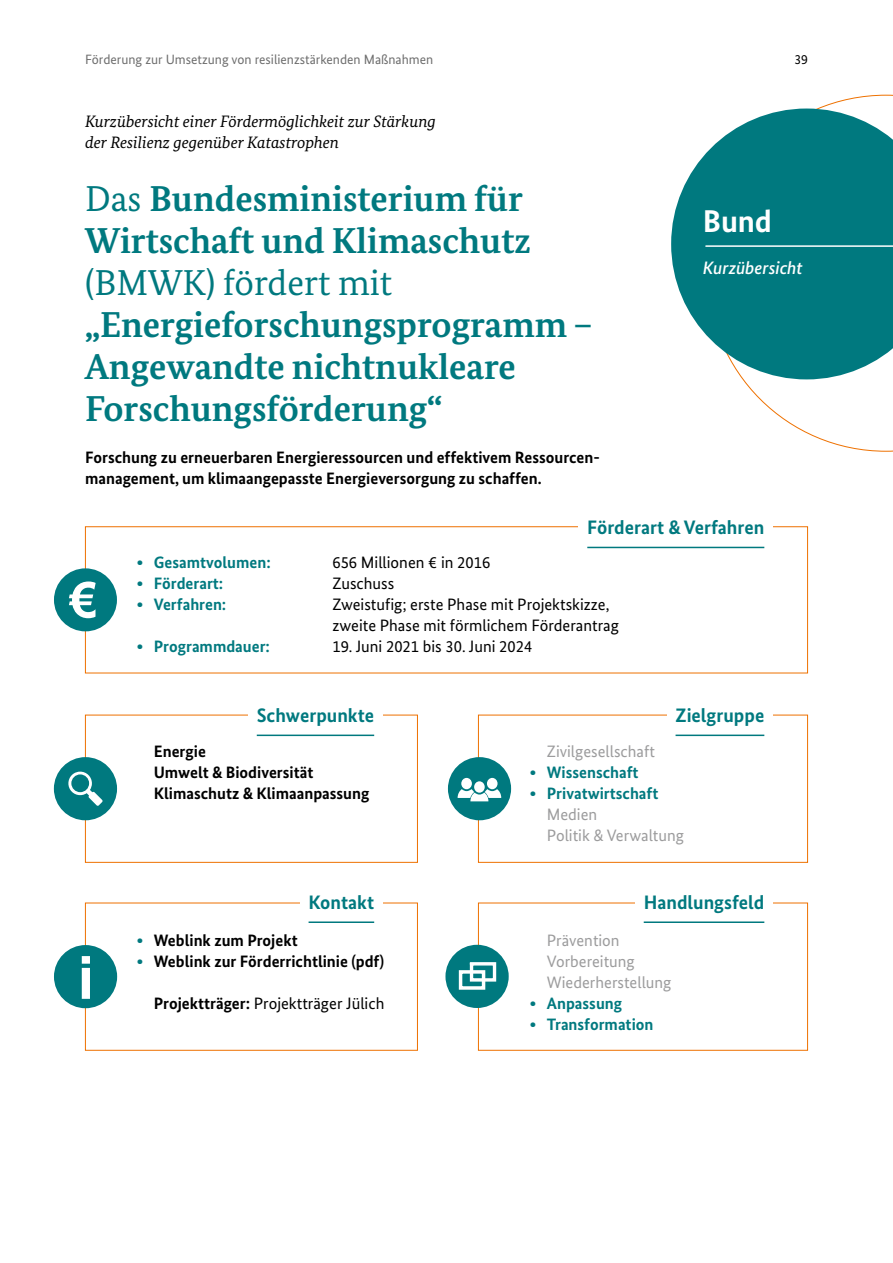
<style>
.page{position:relative;width:893px;height:1263px;background:#fff}
.page>*{position:absolute;margin:0;border:0;box-sizing:border-box;transform-origin:0 0}
.t1{font:700 36px/42px "Bundes Serif";color:#00797f}
.t2{font:700 31.5px "Bundes Sans";color:#fff}
.t3{font:700 19.5px "Bundes Sans";color:#00797f}
.t4{font:italic 500 18px "Bundes Sans";letter-spacing:-.005em;color:#fff}
.t5{font:700 16.5px/21px "Bundes Sans";color:#000}
.t6{font:16.5px/21px "Bundes Sans";color:#000}
.t7{font:700 16.5px "Bundes Sans";color:#00797f}
.t8{font:16.5px "Bundes Sans";color:#9c9c9d}
.t9{font:italic 16.5px/21px "Bundes Serif";color:#000}
.t10{font:13.5px "Bundes Sans";color:#6e6e6e}
.t11{font:13.5px "Bundes Sans";color:#000}
.s1{font-weight:400}
.s2{color:#00797f}
.s3{font-weight:700}
</style>
<div class="page">
<svg style="left:742px;top:95px;width:151px;height:357px"></svg>
<svg style="left:671px;top:109px;width:222px;height:270px;fill:#00797f"></svg>
<hr style="left:706px;top:245px;width:187px;height:2px;background:#fff">
<div style="left:85px;top:715px;width:333px;height:148px;border:1px solid #ee7100"></div>
<div style="left:248px;top:699px;width:135px;height:32px;background:#fff"></div>
<hr style="left:257px;top:734px;width:117px;height:2px;background:#00797f">
<div style="left:478px;top:715px;width:330px;height:148px;border:1px solid #ee7100"></div>
<div style="left:667px;top:699px;width:106px;height:32px;background:#fff"></div>
<hr style="left:676px;top:734px;width:88px;height:2px;background:#00797f">
<div style="left:85px;top:903px;width:333px;height:148px;border:1px solid #ee7100"></div>
<div style="left:300px;top:885px;width:83px;height:33px;background:#fff"></div>
<hr style="left:309px;top:921px;width:65px;height:2px;background:#00797f">
<div style="left:478px;top:903px;width:330px;height:148px;border:1px solid #ee7100"></div>
<div style="left:635px;top:885px;width:138px;height:33px;background:#fff"></div>
<hr style="left:644px;top:921px;width:120px;height:2px;background:#00797f">
<hr style="left:587px;top:547px;width:177px;height:1px;background:#00797f">
<div style="left:54px;top:757px;width:63px;height:63px;background:#00797f;border-radius:50%"></div>
<svg style="left:68px;top:772px;width:35px;height:34px"></svg>
<div style="left:71px;top:774px;width:18px;height:18px;background:#00797f;border-radius:50%"></div>
<div style="left:448px;top:757px;width:63px;height:63px;background:#00797f;border-radius:50%"></div>
<svg style="left:458px;top:778px;width:43px;height:23px"></svg>
<div style="left:54px;top:945px;width:63px;height:63px;background:#00797f;border-radius:50%"></div>
<svg style="left:82px;top:956px;width:8px;height:43px"></svg>
<div style="left:445px;top:945px;width:64px;height:63px;background:#00797f;border-radius:50%"></div>
<svg style="left:469px;top:962px;width:28px;height:20px"></svg>
<div style="left:459px;top:970px;width:26px;height:20px;border:3px solid #fff"></div>
<div style="left:54px;top:568px;width:63px;height:63px;background:#00797f;border-radius:50%"></div>
<svg style="left:69px;top:581px;width:27px;height:37px"></svg>
<p class="t10" style="left:85px;top:51px;width:350px">Förderung zur Umsetzung von resilienzstärkenden Maßnahmen</p>
<p class="t11" style="left:794px;top:51px;width:15px">39</p>
<h1 class="t9" style="left:85px;top:111px;width:352px">Kurzübersicht einer Fördermöglichkeit zur Stärkung der Resilienz gegenüber Katastrophen</h1>
<h2 class="t1" style="left:85px;top:178px;width:509px"><span class="s1">Das</span> Bundesministerium für<br>Wirtschaft und Klimaschutz <span class="s1">(BMWK) fördert mit </span>„Energieforschungsprogramm –<br>Angewandte nichtnukleare<br>Forschungsförderung“</h2>
<p class="t5" style="left:85px;top:447px;width:516px">Forschung zu erneuerbaren Energieressourcen und effektivem Ressourcen&shy;management, um klimaangepasste Energieversorgung zu schaffen.</p>
<h2 class="t2" style="left:703px;top:202px;width:71px">Bund</h2>
<p class="t4" style="left:703px;top:257px;width:101px">Kurzübersicht</p>
<h3 class="t3" style="left:587px;top:515px;width:179px">Förderart &amp; Verfahren</h3>
<p class="t7" style="left:137px;top:553px;width:135px">• Gesamtvolumen:</p>
<p class="t6" style="left:332px;top:552px;width:159px">656 Millionen € in 2016</p>
<p class="t7" style="left:137px;top:574px;width:88px">• Förderart:</p>
<p class="t6" style="left:332px;top:573px;width:63px">Zuschuss</p>
<p class="t7" style="left:137px;top:595px;width:91px">• Verfahren:</p>
<p class="t6" style="left:332px;top:594px;width:288px">Zweistufig; erste Phase mit Projektskizze, zweite Phase mit förmlichem Förderantrag</p>
<p class="t7" style="left:137px;top:637px;width:135px">• Programmdauer:</p>
<p class="t6" style="left:332px;top:636px;width:201px">19. Juni 2021 bis 30. Juni 2024</p>
<h3 class="t3" style="left:257px;top:703px;width:119px">Schwerpunkte</h3>
<h3 class="t3" style="left:676px;top:703px;width:90px">Zielgruppe</h3>
<p class="t5" style="left:154px;top:741px;width:54px">Energie</p>
<p class="t5" style="left:154px;top:762px;width:161px">Umwelt &amp; Biodiversität</p>
<p class="t5" style="left:154px;top:783px;width:217px">Klimaschutz &amp; Klimaanpassung</p>
<p class="t8" style="left:547px;top:742px;width:110px">Zivilgesellschaft</p>
<p class="t7" style="left:530px;top:763px;width:110px">• Wissenschaft</p>
<p class="t7" style="left:530px;top:784px;width:130px">• Privatwirtschaft</p>
<p class="t8" style="left:547px;top:805px;width:52px">Medien</p>
<p class="t8" style="left:547px;top:826px;width:139px">Politik &amp; Verwaltung</p>
<h3 class="t3" style="left:309px;top:890px;width:67px">Kontakt</h3>
<h3 class="t3" style="left:644px;top:890px;width:122px">Handlungsfeld</h3>
<p class="t5" style="left:137px;top:930px;width:162px"><span class="s2">•</span> Weblink zum Projekt</p>
<p class="t5" style="left:137px;top:951px;width:249px"><span class="s2">•</span> Weblink zur Förderrichtlinie (pdf)</p>
<p class="t6" style="left:154px;top:993px;width:232px"><span class="s3">Projektträger:</span> Projektträger Jülich</p>
<p class="t8" style="left:547px;top:931px;width:74px">Prävention</p>
<p class="t8" style="left:547px;top:952px;width:89px">Vorbereitung</p>
<p class="t8" style="left:547px;top:973px;width:126px">Wiederherstellung</p>
<p class="t7" style="left:530px;top:994px;width:94px">• Anpassung</p>
<p class="t7" style="left:530px;top:1015px;width:125px">• Transformation</p>
</div>
